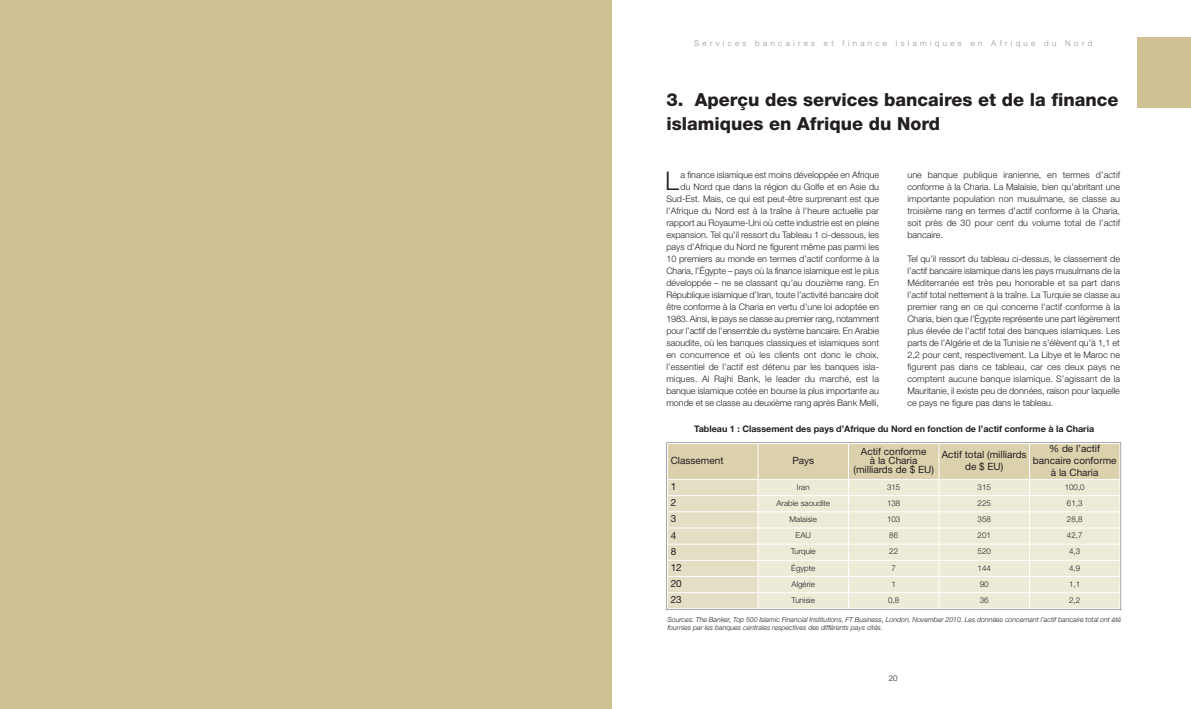
<style>
.page{position:relative;width:1191px;height:709px;background:#fff}
.page>*{position:absolute;margin:0;border:0;box-sizing:border-box;transform-origin:0 0}
.t1{font:300 25.8px "Helvetica Neue";color:#231f20}
.t2{font:800 18px/24px "Helvetica Neue";color:#231f20}
.t3{font:10px/12px "Helvetica Neue";color:#231f20;text-align:center}
.t4{font:300 9px/12px "Helvetica Neue";color:#231f20;text-align:justify}
.t5{font:700 9px "Helvetica Neue";color:#231f20}
.t6{font:300 8px "Helvetica Neue";color:#231f20}
.t7{font:300 8px "Helvetica Neue";letter-spacing:.415em;color:#939598}
.t8{font:italic 300 7px/8.4px "Helvetica Neue";color:#231f20}
</style>
<div class="page">
<div style="left:1137px;top:37px;width:54px;height:71px;background:#cfc193"></div>
<div style="left:667px;top:444px;width:91px;height:35px;background:#dcd1ad"></div>
<div style="left:758px;top:444px;width:90px;height:35px;background:#dcd1ad"></div>
<div style="left:848px;top:444px;width:90px;height:35px;background:#dcd1ad"></div>
<div style="left:939px;top:444px;width:90px;height:35px;background:#dcd1ad"></div>
<div style="left:1029px;top:444px;width:90px;height:35px;background:#dcd1ad"></div>
<div style="left:667px;top:479px;width:91px;height:16px;background:#e4dec4"></div>
<div style="left:758px;top:479px;width:90px;height:16px;background:#eeead8"></div>
<div style="left:848px;top:479px;width:90px;height:16px;background:#eeead8"></div>
<div style="left:939px;top:479px;width:90px;height:16px;background:#eeead8"></div>
<div style="left:1029px;top:479px;width:90px;height:16px;background:#eeead8"></div>
<div style="left:667px;top:496px;width:91px;height:15px;background:#e4dec4"></div>
<div style="left:758px;top:496px;width:90px;height:15px;background:#eeead8"></div>
<div style="left:848px;top:496px;width:90px;height:15px;background:#eeead8"></div>
<div style="left:939px;top:496px;width:90px;height:15px;background:#eeead8"></div>
<div style="left:1029px;top:496px;width:90px;height:15px;background:#eeead8"></div>
<div style="left:667px;top:512px;width:91px;height:16px;background:#e4dec4"></div>
<div style="left:758px;top:512px;width:90px;height:16px;background:#eeead8"></div>
<div style="left:848px;top:512px;width:90px;height:16px;background:#eeead8"></div>
<div style="left:939px;top:512px;width:90px;height:16px;background:#eeead8"></div>
<div style="left:1029px;top:512px;width:90px;height:16px;background:#eeead8"></div>
<div style="left:667px;top:528px;width:91px;height:16px;background:#e4dec4"></div>
<div style="left:758px;top:528px;width:90px;height:16px;background:#eeead8"></div>
<div style="left:848px;top:528px;width:90px;height:16px;background:#eeead8"></div>
<div style="left:939px;top:528px;width:90px;height:16px;background:#eeead8"></div>
<div style="left:1029px;top:528px;width:90px;height:16px;background:#eeead8"></div>
<div style="left:667px;top:544px;width:91px;height:16px;background:#e4dec4"></div>
<div style="left:758px;top:544px;width:90px;height:16px;background:#eeead8"></div>
<div style="left:848px;top:544px;width:90px;height:16px;background:#eeead8"></div>
<div style="left:939px;top:544px;width:90px;height:16px;background:#eeead8"></div>
<div style="left:1029px;top:544px;width:90px;height:16px;background:#eeead8"></div>
<div style="left:667px;top:560px;width:91px;height:16px;background:#e4dec4"></div>
<div style="left:758px;top:560px;width:90px;height:16px;background:#eeead8"></div>
<div style="left:848px;top:560px;width:90px;height:16px;background:#eeead8"></div>
<div style="left:939px;top:560px;width:90px;height:16px;background:#eeead8"></div>
<div style="left:1029px;top:560px;width:90px;height:16px;background:#eeead8"></div>
<div style="left:667px;top:576px;width:91px;height:16px;background:#e4dec4"></div>
<div style="left:758px;top:576px;width:90px;height:16px;background:#eeead8"></div>
<div style="left:848px;top:576px;width:90px;height:16px;background:#eeead8"></div>
<div style="left:939px;top:576px;width:90px;height:16px;background:#eeead8"></div>
<div style="left:1029px;top:576px;width:90px;height:16px;background:#eeead8"></div>
<div style="left:667px;top:593px;width:91px;height:15px;background:#e4dec4"></div>
<div style="left:758px;top:593px;width:90px;height:15px;background:#eeead8"></div>
<div style="left:848px;top:593px;width:90px;height:15px;background:#eeead8"></div>
<div style="left:939px;top:593px;width:90px;height:15px;background:#eeead8"></div>
<div style="left:1029px;top:593px;width:90px;height:15px;background:#eeead8"></div>
<hr style="left:667px;top:443px;width:1px;height:166px;background:#fff">
<hr style="left:758px;top:443px;width:1px;height:166px;background:#fff">
<hr style="left:848px;top:443px;width:1px;height:166px;background:#fff">
<hr style="left:1029px;top:443px;width:1px;height:166px;background:#fff">
<hr style="left:667px;top:479px;width:453px;height:1px;background:#fff">
<hr style="left:667px;top:528px;width:453px;height:1px;background:#fff">
<hr style="left:667px;top:544px;width:453px;height:1px;background:#fff">
<hr style="left:667px;top:560px;width:453px;height:1px;background:#fff">
<hr style="left:667px;top:576px;width:453px;height:1px;background:#fff">
<div style="left:0;top:0;width:611px;height:709px;background:#cfc193"></div>
<p class="t7" style="left:694px;top:40px;width:399px">Services bancaires et finance islamiques en Afrique du Nord</p>
<h2 class="t2" style="left:666px;top:89px;width:453px">3. Aperçu des services bancaires et de la finance islamiques en Afrique du Nord</h2>
<p class="t4" style="left:666px;top:170px;width:214px;text-align:right">a finance islamique est moins développée en Afrique<br>du Nord que dans la région du Golfe et en Asie du Sud-Est. Mais, ce qui est peut-être surprenant est que l’Afrique du Nord est à la traîne à l’heure actuelle par rapport au Royaume-Uni où cette industrie est en pleine expansion. Tel qu’il ressort du Tableau 1 ci-dessous, les pays d’Afrique du Nord ne figurent même pas parmi les 10 premiers au monde en termes d’actif conforme à la Charia, l’Égypte – pays où la finance islamique est le plus développée – ne se classant qu’au douzième rang. En République islamique d’Iran, toute l’activité bancaire doit être conforme à la Charia en vertu d’une loi adoptée en 1983. Ainsi, le pays se classe au premier rang, notamment pour l’actif de l’ensemble du système bancaire. En Arabie saoudite, où les banques classiques et islamiques sont en concurrence et où les clients ont donc le choix, l’essentiel de l’actif est détenu par les banques isla&shy;miques. Al Rajhi Bank, le leader du marché, est la banque islamique cotée en bourse la plus importante au monde et se classe au deuxième rang après Bank Melli,</p>
<p class="t4" style="left:907px;top:170px;width:214px">une banque publique iranienne, en termes d’actif conforme à la Charia. La Malaisie, bien qu’abritant une importante population non musulmane, se classe au troisième rang en termes d’actif conforme à la Charia, soit près de 30 pour cent du volume total de l’actif bancaire.</p>
<h1 class="t1" style="left:665px;top:171px;width:15px">L</h1>
<p class="t4" style="left:907px;top:254px;width:214px">Tel qu’il ressort du tableau ci-dessus, le classement de l’actif bancaire islamique dans les pays musulmans de la Méditerranée est très peu honorable et sa part dans l’actif total nettement à la traîne. La Turquie se classe au premier rang en ce qui concerne l’actif conforme à la Charia, bien que l’Égypte représente une part légèrement plus élevée de l’actif total des banques islamiques. Les parts de l’Algérie et de la Tunisie ne s’élèvent qu’à 1,1 et 2,2 pour cent, respectivement. La Libye et le Maroc ne figurent pas dans ce tableau, car ces deux pays ne comptent aucune banque islamique. S’agissant de la Mauritanie, il existe peu de données, raison pour laquelle ce pays ne figure pas dans le tableau.</p>
<p class="t5" style="left:694px;top:426px;width:401px">Tableau 1 : Classement des pays d’Afrique du Nord en fonction de l’actif conforme à la Charia</p>
<p class="t3" style="left:670px;top:455px;width:54px">Classement</p>
<p class="t3" style="left:792px;top:455px;width:23px">Pays</p>
<p class="t3" style="left:853px;top:448px;width:82px;line-height:9px">Actif conforme<br>à la Charia (milliards de $ EU)</p>
<p class="t3" style="left:941px;top:449px;width:86px">Actif total (milliards de $ EU)</p>
<p class="t3" style="left:1032px;top:443px;width:85px">% de l’actif bancaire conforme à la Charia</p>
<p class="t3" style="left:670px;top:481px;width:7px">1</p>
<p class="t6" style="left:797px;top:484px;width:14px">Iran</p>
<p class="t6" style="left:887px;top:484px;width:15px">315</p>
<p class="t6" style="left:977px;top:484px;width:15px">315</p>
<p class="t6" style="left:1064px;top:484px;width:21px">100,0</p>
<p class="t3" style="left:670px;top:497px;width:7px">2</p>
<p class="t6" style="left:776px;top:500px;width:55px">Arabie saoudite</p>
<p class="t6" style="left:887px;top:500px;width:15px">138</p>
<p class="t6" style="left:977px;top:500px;width:15px">225</p>
<p class="t6" style="left:1067px;top:500px;width:17px">61,3</p>
<p class="t3" style="left:670px;top:514px;width:7px">3</p>
<p class="t6" style="left:789px;top:516px;width:29px">Malaisie</p>
<p class="t6" style="left:887px;top:516px;width:15px">103</p>
<p class="t6" style="left:977px;top:516px;width:15px">358</p>
<p class="t6" style="left:1067px;top:516px;width:17px">28,8</p>
<p class="t3" style="left:670px;top:530px;width:7px">4</p>
<p class="t6" style="left:795px;top:532px;width:17px">EAU</p>
<p class="t6" style="left:889px;top:532px;width:10px">86</p>
<p class="t6" style="left:977px;top:532px;width:15px">201</p>
<p class="t6" style="left:1067px;top:532px;width:17px">42,7</p>
<p class="t3" style="left:670px;top:546px;width:7px">8</p>
<p class="t6" style="left:791px;top:548px;width:26px">Turquie</p>
<p class="t6" style="left:889px;top:548px;width:10px">22</p>
<p class="t6" style="left:977px;top:548px;width:15px">520</p>
<p class="t6" style="left:1069px;top:548px;width:13px">4,3</p>
<p class="t3" style="left:670px;top:562px;width:13px">12</p>
<p class="t6" style="left:791px;top:565px;width:25px">Égypte</p>
<p class="t6" style="left:891px;top:565px;width:6px">7</p>
<p class="t6" style="left:977px;top:565px;width:15px">144</p>
<p class="t6" style="left:1069px;top:565px;width:13px">4,9</p>
<p class="t3" style="left:670px;top:578px;width:13px">20</p>
<p class="t6" style="left:791px;top:581px;width:25px">Algérie</p>
<p class="t6" style="left:891px;top:581px;width:6px">1</p>
<p class="t6" style="left:979px;top:581px;width:10px">90</p>
<p class="t6" style="left:1069px;top:581px;width:13px">1,1</p>
<p class="t3" style="left:670px;top:595px;width:13px">23</p>
<p class="t6" style="left:791px;top:597px;width:25px">Tunisie</p>
<p class="t6" style="left:888px;top:597px;width:13px">0,8</p>
<p class="t6" style="left:979px;top:597px;width:10px">36</p>
<p class="t6" style="left:1069px;top:597px;width:13px">2,2</p>
<p class="t8" style="left:667px;top:615px;width:455px">Sources: The Banker, Top 500 Islamic Financial Institutions, FT Business, London, November 2010. Les données concernant l’actif bancaire total ont été fournies par les banques centrales respectives des différents pays cités.</p>
<p class="t6" style="left:888px;top:675px;width:10px">20</p>
</div>
